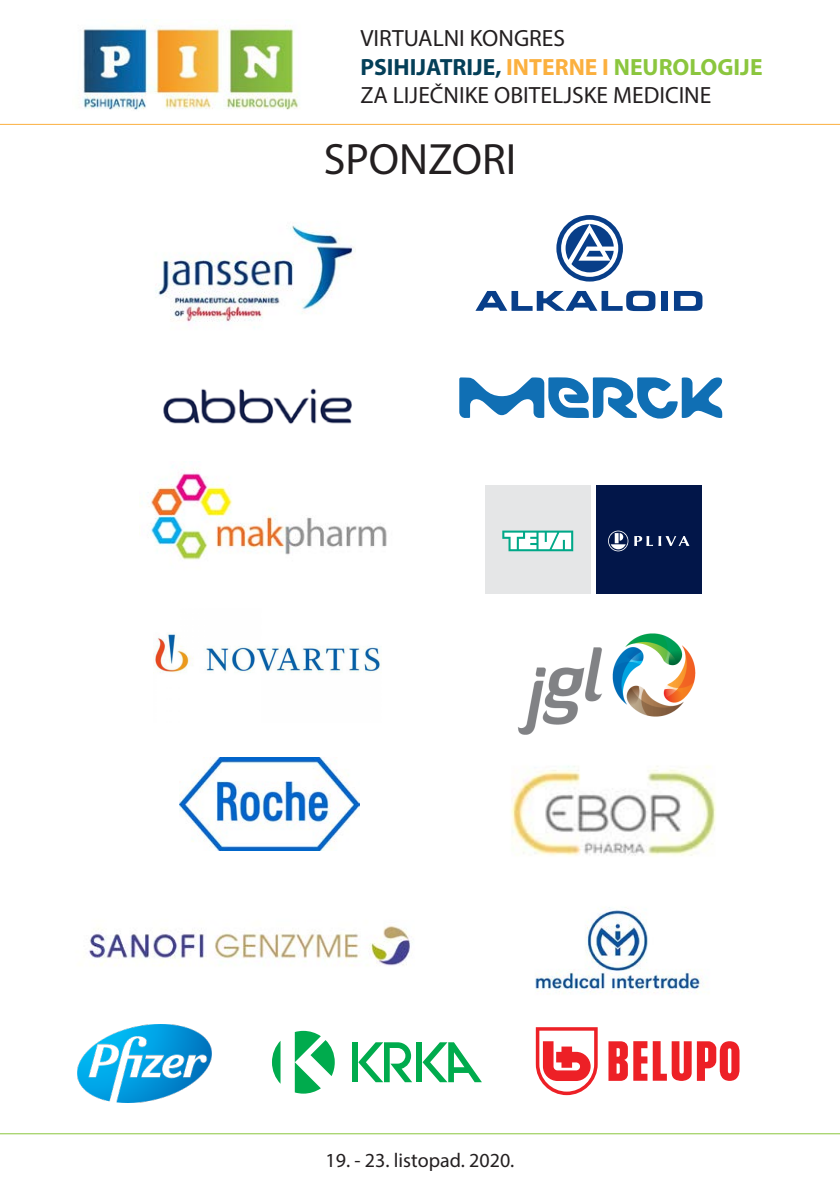
<style>
.page{position:relative;width:840px;height:1191px;background:#fff}
.page>*{position:absolute;margin:0;border:0;box-sizing:border-box;transform-origin:0 0}
.t1{font:44px "Myriad Pro";color:#231f20}
.t2{font:23.6px/28.2px "Myriad Pro";color:#231f20}
.t3{font:20px "Myriad Pro";color:#231f20}
.s1{font-weight:700;color:#043f58}
.s2{font-weight:700;color:#fbb03f}
.s3{font-weight:700;color:#8bc63e}
</style>
<div class="page">
<img style="left:82px;top:20px;width:218px;height:90px">
<hr style="left:0;top:124px;width:839px;height:1px;background:#fbb03f">
<hr style="left:0;top:1133px;width:839px;height:1px;background:#8bc63e">
<img style="left:77px;top:1024px;width:134px;height:78px">
<img style="left:88px;top:925px;width:322px;height:41px">
<img style="left:155px;top:225px;width:201px;height:103px">
<svg style="left:475px;top:291px;width:180px;height:20px"></svg>
<div style="left:660px;top:291px;width:7px;height:20px;background:#083e89"></div>
<svg style="left:674px;top:291px;width:28px;height:20px"></svg>
<svg style="left:556px;top:215px;width:66px;height:66px"></svg>
<svg style="left:560px;top:220px;width:58px;height:57px"></svg>
<svg style="left:565px;top:224px;width:48px;height:48px"></svg>
<img style="left:163px;top:388px;width:189px;height:36px">
<div style="left:595px;top:485px;width:106px;height:109px;background:#021649"></div>
<div style="left:484px;top:485px;width:106px;height:109px;background:#e5e6e7"></div>
<svg style="left:502px;top:530px;width:71px;height:21px"></svg>
<svg style="left:634px;top:536px;width:18px;height:10px"></svg>
<svg style="left:658px;top:536px;width:31px;height:10px"></svg>
<svg style="left:608px;top:530px;width:20px;height:21px"></svg>
<img style="left:179px;top:757px;width:180px;height:93px">
<img style="left:511px;top:766px;width:205px;height:90px">
<img style="left:535px;top:907px;width:171px;height:87px">
<div style="left:352px;top:1042px;width:5px;height:40px;background:#00ab4d"></div>
<svg style="left:272px;top:1041px;width:8px;height:42px"></svg>
<svg style="left:294px;top:1030px;width:40px;height:63px"></svg>
<svg style="left:358px;top:1042px;width:54px;height:40px"></svg>
<div style="left:416px;top:1042px;width:5px;height:40px;background:#00ab4d"></div>
<svg style="left:422px;top:1042px;width:59px;height:40px"></svg>
<svg style="left:535px;top:1027px;width:62px;height:68px"></svg>
<svg style="left:608px;top:1041px;width:19px;height:39px"></svg>
<svg style="left:633px;top:1041px;width:106px;height:40px"></svg>
<svg style="left:459px;top:377px;width:262px;height:42px"></svg>
<img style="left:148px;top:465px;width:239px;height:95px">
<img style="left:153px;top:633px;width:228px;height:40px">
<img style="left:518px;top:633px;width:178px;height:102px">
<p class="t2" style="left:360px;top:24px;width:403px">VIRTUALNI KONGRES<br><span class="s1">PSIHIJATRIJE,</span> <span class="s2">INTERNE I</span> <span class="s3">NEUROLOGIJE<br></span>ZA LIJEČNIKE OBITELJSKE MEDICINE</p>
<h1 class="t1" style="left:323px;top:132px;width:194px">SPONZORI</h1>
<p class="t3" style="left:325px;top:1148px;width:190px">19. - 23. listopad. 2020.</p>
</div>
